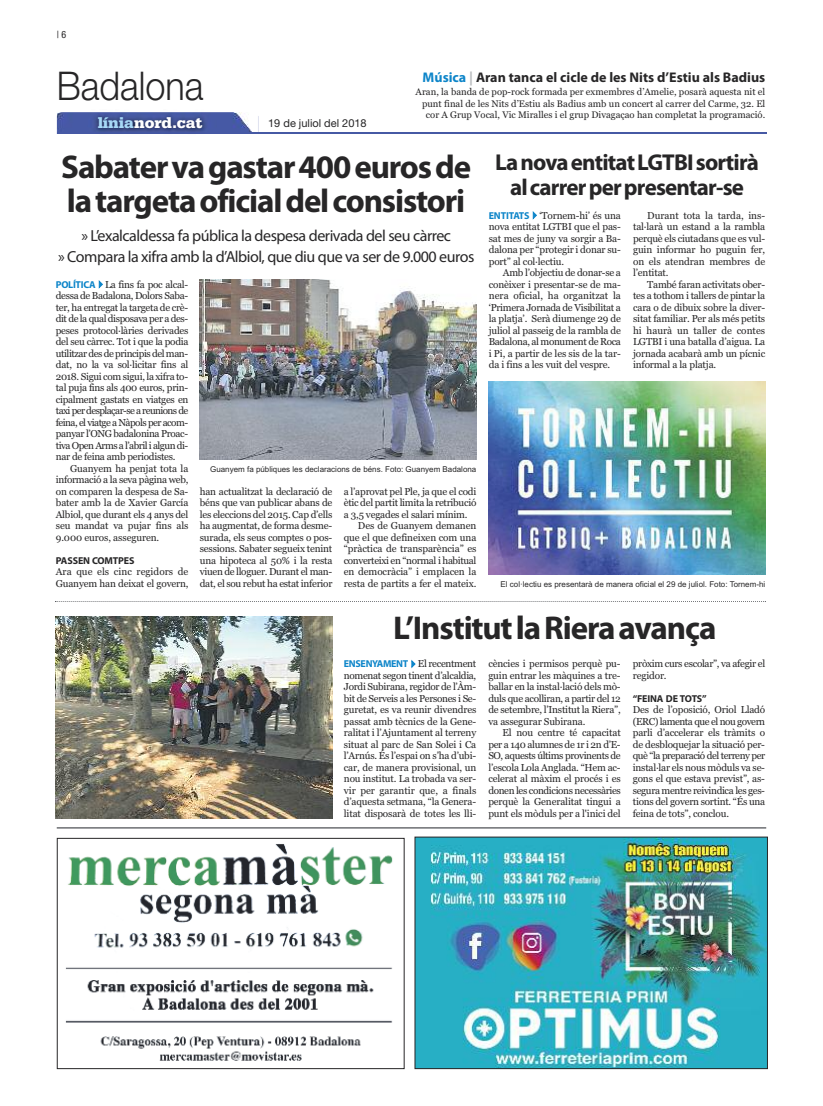
<style>
.page{position:relative;width:823px;height:1106px;background:#fff}
.page>*{position:absolute;margin:0;border:0;box-sizing:border-box;transform-origin:0 0}
.t1{font:300 39.6px "Helvetica Neue";color:#272627;scale:.91 1}
.t2{font:700 33px/34px "Myriad Pro";letter-spacing:-.035em;color:#272627}
.t3{font:700 23px/25px "Myriad Pro";letter-spacing:-.035em;color:#272627;text-align:center}
.t4{font:16px/21px "Myriad Pro";letter-spacing:-.03em;color:#272627;text-align:center}
.t5{font:900 16px "Serifa";color:#fff}
.t6{font:700 14px "Myriad Pro";color:#272627}
.t7{font:11px "Helvetica Neue";color:#272627}
.t8{font:10px/11.5px "Georgia";letter-spacing:-.015em;color:#272627;text-align:justify}
.t9{font:10px "Georgia";letter-spacing:-.04em;color:#272627}
.t10{font:700 10px "Myriad Pro";letter-spacing:-.015em;color:#272627}
.t11{font:condensed 10px "Helvetica Neue";color:#272627}
.t12{font:9.5px/11.4px "Georgia";color:#272627;text-align:right}
.t13{font:8px "Arial";color:#272627}
.s1{color:#a7d8f7}
.s2{color:#0d85c9}
.s3{color:#b8bbbe}
.s4{font-family:"Myriad Pro";font-weight:700;color:#0d85c9}
</style>
<div class="page">
<hr style="left:57px;top:132px;width:708px;height:2px;background:#4659a4">
<img style="left:57px;top:112px;width:194px;height:20px">
<hr style="left:57px;top:827px;width:708px;height:1px;background:#23262b">
<img style="left:200px;top:279px;width:276px;height:181px">
<svg style="left:55px;top:601px;width:710px;height:1px"></svg>
<img style="left:56px;top:616px;width:276px;height:202px">
<img style="left:488px;top:381px;width:276px;height:194px">
<img style="left:416px;top:838px;width:349px;height:229px">
<div style="left:414px;top:836px;width:353px;height:233px;border:1px solid #272627"></div>
<img style="left:65px;top:844px;width:328px;height:217px">
<div style="left:57px;top:837px;width:347px;height:232px;border:1px solid #272627"></div>
<p class="t11" style="left:57px;top:31px;width:11px">|6</p>
<h1 class="t1" style="left:57px;top:62px;width:163px">Badalona</h1>
<h3 class="t5" style="left:98px;top:117px;width:106px"><span class="s1">línia</span>nord.cat</h3>
<p class="t7" style="left:268px;top:117px;width:100px">19 de juliol del 2018</p>
<h3 class="t6" style="left:422px;top:72px;width:344px"><span class="s2">Música</span> <span class="s3">|</span> Aran tanca el cicle de les Nits d’Estiu als Badius</h3>
<p class="t12" style="left:415px;top:86px;width:351px">Aran, la banda de pop-rock formada per exmembres d’Amelie, posarà aquesta nit el punt final de les Nits d’Estiu als Badius amb un concert al carrer del Carme, 32. El cor A Grup Vocal, Vic Miralles i el grup Divagaçao han completat la programació.</p>
<h3 class="t3" style="left:495px;top:151px;width:265px">LanovaentitatLGTBIsortirà alcarrerperpresentar-se</h3>
<p class="t8" style="left:488px;top:209px;width:134px"><span class="s4">ENTITATS</span><span class="s2">✔</span>‘Tornem-hi’ és una nova entitat LGTBI que el pas&shy;sat mes de juny va sorgir a Ba&shy;dalona per “protegir i donar su&shy;port” al col·lectiu.</p>
<p class="t8" style="left:488px;top:267px;width:134px;text-indent:14px">Amb l’objectiu de donar-se a conèixer i presentar-se de ma&shy;nera oficial, ha organitzat la ‘Primera Jornada de Visibilitat a la platja’. Serà diumenge 29 de juliol al passeig de la rambla de Badalona, al monument de Roca i Pi, a partir de les sis de la tar&shy;da i fins a les vuit del vespre.</p>
<h2 class="t2" style="left:61px;top:152px;width:411px">Sabatervagastar400eurosde latargetaoficialdelconsistori</h2>
<h3 class="t4" style="left:58px;top:226px;width:417px">» L’exalcaldessa fa pública la despesa derivada del seu càrrec<br>» Compara la xifra amb la d’Albiol, que diu que va ser de 9.000 euros</h3>
<p class="t8" style="left:632px;top:209px;width:134px;text-indent:14px">Durant tota la tarda, ins&shy;tal·larà un estand a la rambla perquè els ciutadans que es vul&shy;guin informar ho puguin fer, on els atendran membres de l’entitat.</p>
<p class="t8" style="left:632px;top:278px;width:134px;text-indent:14px">També faran activitats ober&shy;tes a tothom i tallers de pintar la cara o de dibuix sobre la diver&shy;sitat familiar. Per als més petits hi haurà un taller de contes LGTBI i una batalla d’aigua. La jornada acabarà amb un pícnic informal a la platja.</p>
<p class="t8" style="left:56px;top:278px;width:134px"><span class="s4">POLÍTICA</span><span class="s2">✔</span>La fins fa poc alcal&shy;dessa de Badalona, Dolors Saba&shy;ter, ha entregat la targeta de crè&shy;dit de la qual disposava per a des&shy;peses protocol·làries derivades del seu càrrec. Tot i que la podia utilitzar des de principis del man&shy;dat, no la va sol·licitar fins al 2018. Sigui com sigui, la xifra to&shy;tal puja fins als 400 euros, prin&shy;cipalment gastats en viatges en taxi per desplaçar-se a reunions de feina, el viatge a Nàpols per acom&shy;panyar l’ONG badalonina Proac&shy;tiva Open Arms a l’abril i algun di&shy;nar de feina amb periodistes.</p>
<p class="t8" style="left:56px;top:462px;width:134px;text-indent:14px">Guanyem ha penjat tota la informació a la seva pàgina web, on comparen la despesa de Sa&shy;bater amb la de Xavier García Albiol, que durant els 4 anys del seu mandat va pujar fins als 9.000 euros, asseguren.</p>
<p class="t10" style="left:56px;top:556px;width:80px">PASSEN COMTPES</p>
<p class="t8" style="left:56px;top:566px;width:134px">Ara que els cinc regidors de<br>Guanyem han deixat el govern,</p>
<p class="t13" style="left:210px;top:464px;width:267px">Guanyem fa públiques les declaracions de béns. Foto: Guanyem Badalona</p>
<p class="t8" style="left:200px;top:485px;width:134px">han actualitzat la declaració de béns que van publicar abans de les eleccions del 2015. Cap d’ells ha augmentat, de forma desme&shy;surada, els seus comptes o pos&shy;sessions. Sabater segueix tenint una hipoteca al 50% i la resta viuen de lloguer. Durant el man&shy;dat, el sou rebut ha estat inferior</p>
<p class="t8" style="left:343px;top:485px;width:134px">a l’aprovat pel Ple, ja que el codi</p>
<p class="t8" style="left:343px;top:497px;width:134px">ètic del partit limita la retribució</p>
<p class="t8" style="left:343px;top:508px;width:125px">a 3,5 vegades el salari mínim.</p>
<p class="t8" style="left:358px;top:520px;width:120px">Des de Guanyem demanen</p>
<p class="t8" style="left:343px;top:531px;width:134px">que el que defineixen com una</p>
<p class="t8" style="left:343px;top:543px;width:134px">“pràctica de transparència” es</p>
<p class="t9" style="left:343px;top:554px;width:134px">converteixi en “normal i habitual</p>
<p class="t8" style="left:343px;top:566px;width:134px">en democràcia” i emplacen la</p>
<p class="t8" style="left:343px;top:577px;width:134px">resta de partits a fer el mateix.</p>
<p class="t13" style="left:500px;top:579px;width:266px">El col·lectiu es presentarà de manera oficial el 29 de juliol. Foto: Tornem-hi</p>
<h2 class="t2" style="left:393px;top:613px;width:325px">L’InstitutlaRieraavança</h2>
<p class="t8" style="left:344px;top:658px;width:134px"><span class="s4">ENSENYAMENT</span><span class="s2">✔</span>El recentment nomenat segon tinent d’alcaldia, Jordi Subirana, regidor de l’Àm&shy;bit de Serveis a les Persones i Se&shy;guretat, es va reunir divendres passat amb tècnics de la Gene&shy;ralitat i l’Ajuntament al terreny situat al parc de San Solei i Ca l’Arnús. És l’espai on s’ha d’ubi&shy;car, de manera provisional, un nou institut. La trobada va ser&shy;vir per garantir que, a finals d’aquesta setmana, “la Genera&shy;litat disposarà de totes les lli-</p>
<p class="t8" style="left:488px;top:658px;width:134px">cències i permisos perquè pu&shy;guin entrar les màquines a tre&shy;ballar en la instal·lació dels mò&shy;duls que acolliran, a partir del 12 de setembre, l’Institut la Riera”, va assegurar Subirana.</p>
<p class="t8" style="left:488px;top:727px;width:134px;text-indent:14px">El nou centre té capacitat per a 140 alumnes de 1r i 2n d’E-SO, aquests últims provinents de l’escola Lola Anglada. “Hem ac&shy;celerat al màxim el procés i es donen les condicions necessàries perquè la Generalitat tingui a punt els mòduls per a l'inici del</p>
<p class="t8" style="left:632px;top:658px;width:134px">pròxim curs escolar”, va afegir el regidor.</p>
<p class="t10" style="left:632px;top:694px;width:75px">“FEINA DE TOTS”</p>
<p class="t8" style="left:632px;top:704px;width:134px">Des de l’oposició, Oriol Lladó (ERC) lamenta que el nou govern parli d’accelerar els tràmits o de desbloquejar la situació per&shy;què “la preparació del terreny per instal·lar els nous mòduls va se&shy;gons el que estava previst”, as&shy;segura mentre reivindica les ges&shy;tions del govern sortint. “És una feina de tots”, conclou.</p>
</div>
